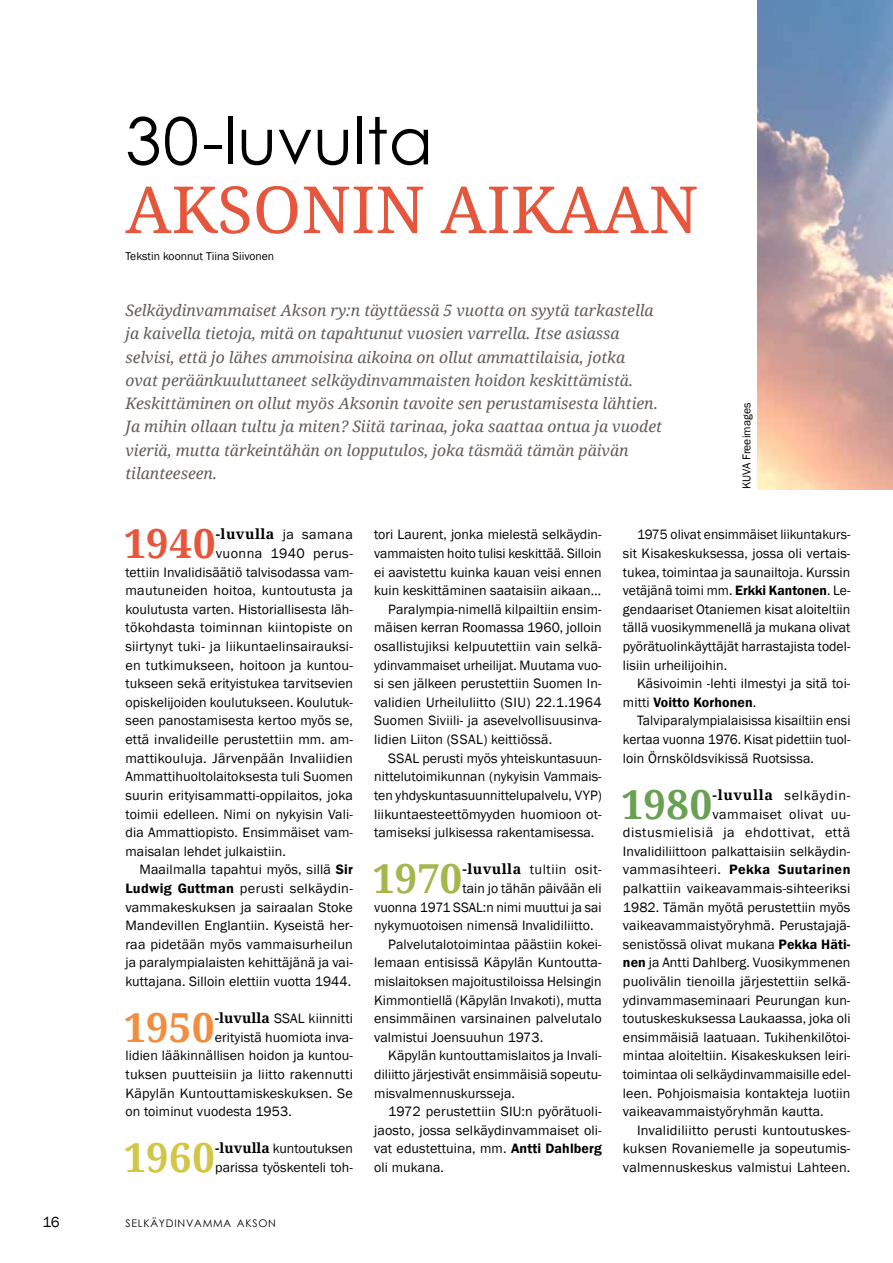
<style>
.page{position:relative;width:893px;height:1263px;background:#fff}
.page>*{position:absolute;margin:0;border:0;box-sizing:border-box;transform-origin:0 0}
.t1{font:65.1px "Droid Serif";letter-spacing:.005em;color:#e5563d}
.t2{font:65.1px "Century Gothic";letter-spacing:.005em;color:#000}
.t3{font:700 40.05px "Droid Serif";color:#e5563d}
.t4{font:700 40.05px "Droid Serif";color:#f08d41}
.t5{font:700 40.05px "Droid Serif";color:#d1c645}
.t6{font:700 40.05px "Droid Serif";color:#a5b64c}
.t7{font:700 40.05px "Droid Serif";color:#68a152}
.t8{font:italic 15.75px/23.2px "Droid Serif";color:#615c58}
.t9{font:15px "Franklin Gothic";color:#000}
.t10{font:13.95px/18.6px "Franklin Gothic";letter-spacing:.005em;color:#000;text-align:justify}
.t11{font:13.95px "Franklin Gothic";letter-spacing:.04em;color:#000}
.t12{font:600 13.95px "Franklin Gothic";letter-spacing:.03em;color:#000}
.t13{font:13.95px "Franklin Gothic";letter-spacing:.03em;color:#000}
.t14{font:13.95px "Franklin Gothic";letter-spacing:.045em;color:#000}
.t15{font:13.95px "Franklin Gothic";letter-spacing:.025em;color:#000}
.t16{font:700 13.95px "Droid Serif";letter-spacing:.03em;color:#000}
.t17{font:11.7px "Franklin Gothic";color:#000}
.t18{font:10.5px "Century Gothic";letter-spacing:.07em;color:#000}
.s1{font-family:"Franklin Gothic";font-weight:400}
.s2{font-weight:600}
.s3{font-family:"Droid Serif";font-weight:700}
.s4{font-weight:400}
</style>
<div class="page">
<img style="left:757px;top:0;width:136px;height:489px">
<h1 class="t2" style="left:125px;top:95px;width:309px">30-luvulta</h1>
<h1 class="t1" style="left:125px;top:172px;width:574px">AKSONIN AIKAAN</h1>
<p class="t17" style="left:125px;top:249px;width:150px">Tekstin koonnut Tiina Siivonen</p>
<p class="t8" style="left:125px;top:299px;width:538px">Selkäydinvammaiset Akson ry:n täyttäessä 5 vuotta on syytä tarkastella ja kaivella tietoja, mitä on tapahtunut vuosien varrella. Itse asiassa selvisi, että jo lähes ammoisina aikoina on ollut ammattilaisia, jotka<br>ovat peräänkuuluttaneet selkäydinvammaisten hoidon keskittämistä.<br>Keskittäminen on ollut myös Aksonin tavoite sen perustamisesta lähtien.<br>Ja mihin ollaan tultu ja miten? Siitä tarinaa, joka saattaa ontua ja vuodet vieriä, mutta tärkeintähän on lopputulos, joka täsmää tämän päivän tilanteeseen.</p>
<p class="t17" style="left:739px;top:489px;width:88px;rotate:-90deg">KUVA Freeimages</p>
<h2 class="t3" style="left:124px;top:521px;width:93px">1940</h2>
<p class="t16" style="left:216px;top:526px;width:139px">-luvulla <span class="s1">ja samana</span></p>
<p class="t10" style="left:125px;top:544px;width:229px;text-indent:90px">vuonna 1940 perus&shy;tettiin Invalidisäätiö talvisodassa vam&shy;mautuneiden hoitoa, kuntoutusta ja koulutusta varten. Historiallisesta läh&shy;tökohdasta toiminnan kiintopiste on siirtynyt tuki- ja liikuntaelinsairauksi&shy;en tutkimukseen, hoitoon ja kuntou&shy;tukseen sekä erityistukea tarvitsevien opiskelijoiden koulutukseen. Koulutuk&shy;seen panostamisesta kertoo myös se, että invalideille perustettiin mm. am&shy;mattikouluja. Järvenpään Invaliidien Ammattihuoltolaitoksesta tuli Suomen suurin erityisammatti-oppilaitos, joka toimii edelleen. Nimi on nykyisin Vali&shy;dia Ammattiopisto. Ensimmäiset vam&shy;maisalan lehdet julkaistiin.</p>
<p class="t10" style="left:125px;top:861px;width:229px;text-indent:14px">Maailmalla tapahtui myös, sillä <span class="s2">Sir Ludwig Guttman</span> perusti selkäydin&shy;vammakeskuksen ja sairaalan Stoke Mandevillen Englantiin. Kyseistä her&shy;raa pidetään myös vammaisurheilun ja paralympialaisten kehittäjänä ja vai&shy;kuttajana. Silloin elettiin vuotta 1944.</p>
<h2 class="t4" style="left:124px;top:1004px;width:92px">1950</h2>
<p class="t10" style="left:215px;top:1009px;width:140px"><span class="s3">-luvulla</span> SSAL kiinnitti</p>
<p class="t10" style="left:215px;top:1028px;width:140px">erityistä huomiota inva-</p>
<p class="t10" style="left:125px;top:1047px;width:229px">lidien lääkinnällisen hoidon ja kuntou-</p>
<p class="t10" style="left:125px;top:1065px;width:229px">tuksen puutteisiin ja liitto rakennutti</p>
<p class="t10" style="left:125px;top:1084px;width:229px">Käpylän Kuntouttamiskeskuksen. Se</p>
<p class="t10" style="left:125px;top:1102px;width:168px">on toiminut vuodesta 1953.</p>
<h2 class="t5" style="left:124px;top:1135px;width:93px">1960</h2>
<p class="t10" style="left:215px;top:1140px;width:139px"><span class="s3">-luvulla</span> kuntoutuksen parissa työskenteli toh-</p>
<p class="t9" style="left:43px;top:1212px;width:19px">16</p>
<p class="t18" style="left:125px;top:1216px;width:152px">SELKÄYDINVAMMA AKSON</p>
<p class="t10" style="left:374px;top:526px;width:229px">tori Laurent, jonka mielestä selkäydin-</p>
<p class="t10" style="left:374px;top:544px;width:229px">vammaisten hoito tulisi keskittää. Silloin</p>
<p class="t10" style="left:374px;top:563px;width:229px">ei aavistettu kuinka kauan veisi ennen</p>
<p class="t10" style="left:374px;top:582px;width:228px">kuin keskittäminen saataisiin aikaan…</p>
<p class="t10" style="left:388px;top:600px;width:215px">Paralympia-nimellä kilpailtiin ensim-</p>
<p class="t10" style="left:374px;top:619px;width:229px">mäisen kerran Roomassa 1960, jolloin</p>
<p class="t10" style="left:374px;top:637px;width:229px">osallistujiksi kelpuutettiin vain selkä-</p>
<p class="t10" style="left:374px;top:656px;width:229px">ydinvammaiset urheilijat. Muutama vuo-</p>
<p class="t10" style="left:374px;top:675px;width:229px">si sen jälkeen perustettiin Suomen In-</p>
<p class="t10" style="left:374px;top:693px;width:229px">validien Urheiluliitto (SIU) 22.1.1964</p>
<p class="t10" style="left:374px;top:712px;width:229px">Suomen Siviili- ja asevelvollisuusinva-</p>
<p class="t10" style="left:374px;top:730px;width:179px">lidien Liiton (SSAL) keittiössä.</p>
<p class="t10" style="left:388px;top:749px;width:215px">SSAL perusti myös yhteiskuntasuun-</p>
<p class="t10" style="left:374px;top:768px;width:229px">nittelutoimikunnan (nykyisin Vammais-</p>
<p class="t10" style="left:374px;top:786px;width:229px">ten yhdyskuntasuunnittelupalvelu, VYP)</p>
<p class="t10" style="left:374px;top:805px;width:229px">liikuntaesteettömyyden huomioon ot-</p>
<p class="t10" style="left:374px;top:823px;width:222px">tamiseksi julkisessa rakentamisessa.</p>
<h2 class="t6" style="left:372px;top:856px;width:91px">1970</h2>
<p class="t13" style="left:462px;top:861px;width:141px"><span class="s3">-luvulla</span> tultiin osit-</p>
<p class="t10" style="left:462px;top:879px;width:141px">tain jo tähän päivään eli</p>
<p class="t10" style="left:374px;top:898px;width:229px">vuonna 1971 SSAL:n nimi muuttui ja sai</p>
<p class="t10" style="left:374px;top:916px;width:221px">nykymuotoisen nimensä Invalidiliitto.</p>
<p class="t10" style="left:388px;top:935px;width:215px">Palvelutalotoimintaa päästiin kokei-</p>
<p class="t10" style="left:374px;top:954px;width:229px">lemaan entisissä Käpylän Kuntoutta-</p>
<p class="t10" style="left:374px;top:972px;width:229px">mislaitoksen majoitustiloissa Helsingin</p>
<p class="t10" style="left:374px;top:991px;width:229px">Kimmontiellä (Käpylän Invakoti), mutta</p>
<p class="t10" style="left:374px;top:1009px;width:229px">ensimmäinen varsinainen palvelutalo</p>
<p class="t10" style="left:374px;top:1028px;width:171px">valmistui Joensuuhun 1973.</p>
<p class="t10" style="left:388px;top:1047px;width:215px">Käpylän kuntouttamislaitos ja Invali-</p>
<p class="t10" style="left:374px;top:1065px;width:229px">diliitto järjestivät ensimmäisiä sopeutu-</p>
<p class="t10" style="left:374px;top:1084px;width:142px">misvalmennuskursseja.</p>
<p class="t10" style="left:388px;top:1102px;width:215px">1972 perustettiin SIU:n pyörätuoli-</p>
<p class="t10" style="left:374px;top:1121px;width:229px">jaosto, jossa selkäydinvammaiset oli-</p>
<p class="t10" style="left:374px;top:1140px;width:229px">vat edustettuina, mm. <span class="s2">Antti Dahlberg</span></p>
<p class="t10" style="left:374px;top:1158px;width:71px">oli mukana.</p>
<p class="t10" style="left:623px;top:526px;width:229px;text-indent:14px">1975 olivat ensimmäiset liikuntakurs&shy;sit Kisakeskuksessa, jossa oli vertais&shy;tukea, toimintaa ja saunailtoja. Kurssin vetäjänä toimi mm. <span class="s2">Erkki Kantonen</span>. Le&shy;gendaariset Otaniemen kisat aloiteltiin tällä vuosikymmenellä ja mukana olivat pyörätuolinkäyttäjät harrastajista todel&shy;lisiin urheilijoihin.</p>
<p class="t10" style="left:623px;top:675px;width:229px;text-indent:14px">Käsivoimin -lehti ilmestyi ja sitä toi&shy;mitti <span class="s2">Voitto Korhonen</span>.</p>
<p class="t10" style="left:623px;top:712px;width:229px;text-indent:14px">Talviparalympialaisissa kisailtiin ensi kertaa vuonna 1976. Kisat pidettiin tuol&shy;loin Örnsköldsvikissä Ruotsissa.</p>
<h2 class="t7" style="left:621px;top:781px;width:92px">1980</h2>
<p class="t14" style="left:713px;top:786px;width:139px"><span class="s3">-luvulla</span> selkäydin-</p>
<p class="t15" style="left:713px;top:805px;width:139px">vammaiset olivat uu-</p>
<p class="t11" style="left:623px;top:824px;width:229px">distusmielisiä ja ehdottivat, että</p>
<p class="t10" style="left:623px;top:842px;width:229px">Invalidiliittoon palkattaisiin selkäydin-</p>
<p class="t12" style="left:623px;top:861px;width:229px"><span class="s4">vammasihteeri.</span> Pekka Suutarinen</p>
<p class="t10" style="left:623px;top:879px;width:229px">palkattiin vaikeavammais-sihteeriksi</p>
<p class="t10" style="left:623px;top:898px;width:229px">1982. Tämän myötä perustettiin myös</p>
<p class="t10" style="left:623px;top:916px;width:229px">vaikeavammaistyöryhmä. Perustajajä-</p>
<p class="t10" style="left:623px;top:935px;width:229px">senistössä olivat mukana <span class="s2">Pekka Häti-</span></p>
<p class="t10" style="left:623px;top:954px;width:229px"><span class="s2">nen</span> ja Antti Dahlberg. Vuosikymmenen</p>
<p class="t10" style="left:623px;top:972px;width:229px">puolivälin tienoilla järjestettiin selkä-</p>
<p class="t10" style="left:623px;top:991px;width:229px">ydinvammaseminaari Peurungan kun-</p>
<p class="t10" style="left:623px;top:1009px;width:229px">toutuskeskuksessa Laukaassa, joka oli</p>
<p class="t10" style="left:623px;top:1028px;width:229px">ensimmäisiä laatuaan. Tukihenkilötoi-</p>
<p class="t10" style="left:623px;top:1047px;width:229px">mintaa aloiteltiin. Kisakeskuksen leiri-</p>
<p class="t10" style="left:623px;top:1065px;width:229px">toimintaa oli selkäydinvammaisille edel-</p>
<p class="t10" style="left:623px;top:1084px;width:229px">leen. Pohjoismaisia kontakteja luotiin</p>
<p class="t10" style="left:623px;top:1102px;width:202px">vaikeavammaistyöryhmän kautta.</p>
<p class="t10" style="left:637px;top:1121px;width:215px">Invalidiliitto perusti kuntoutuskes-</p>
<p class="t10" style="left:623px;top:1140px;width:229px">kuksen Rovaniemelle ja sopeutumis-</p>
<p class="t10" style="left:623px;top:1158px;width:229px">valmennuskeskus valmistui Lahteen.</p>
</div>
